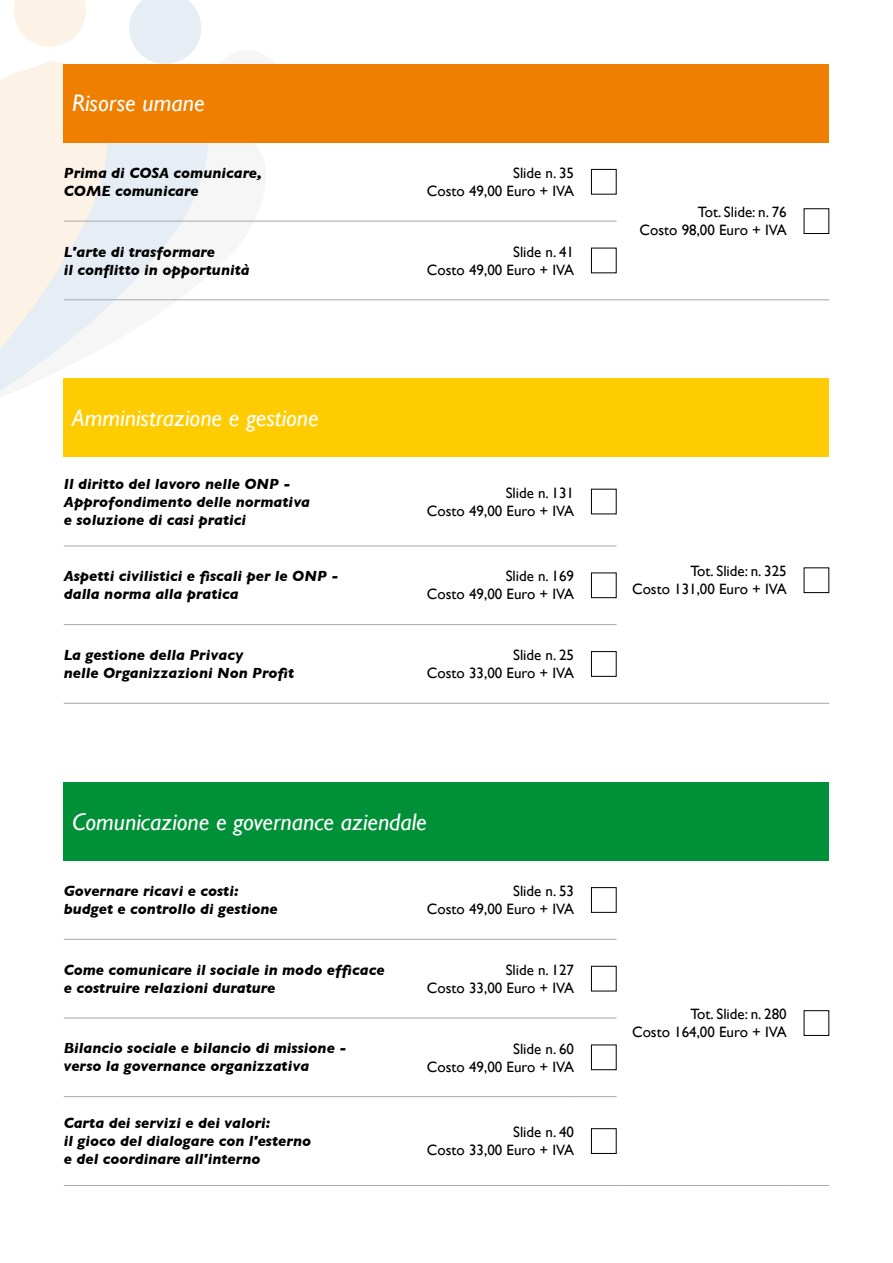
<style>
.page{position:relative;width:893px;height:1263px;background:#fff}
.page>*{position:absolute;margin:0;border:0;box-sizing:border-box;transform-origin:0 0}
.t1{font:italic 24px "Gill Sans";color:#fff}
.t2{font:italic 700 15px/18px "Gill Sans";color:#000}
.t3{font:15px/18px "Gill Sans";color:#000;text-align:right}
</style>
<div class="page">
<svg style="left:124px;top:142px;width:107px;height:159px"></svg>
<div style="left:211px;top:50px;width:73px;height:73px;background:#f6f6f6;border-radius:50%"></div>
<svg style="left:129px;top:0;width:72px;height:64px"></svg>
<svg style="left:14px;top:0;width:72px;height:47px"></svg>
<svg style="left:0;top:61px;width:124px;height:485px"></svg>
<div style="left:64px;top:64px;width:765px;height:78px;background:#ee7f00"></div>
<div style="left:64px;top:378px;width:765px;height:79px;background:#fecc00"></div>
<div style="left:64px;top:782px;width:765px;height:79px;background:#009037"></div>
<hr style="left:64px;top:221px;width:340px;height:1px;background:#a7a8aa">
<hr style="left:404px;top:221px;width:170px;height:1px;background:#a7a8aa">
<hr style="left:574px;top:221px;width:43px;height:1px;background:#a7a8aa">
<hr style="left:64px;top:299px;width:340px;height:1px;background:#a7a8aa">
<hr style="left:404px;top:299px;width:170px;height:1px;background:#a7a8aa">
<hr style="left:574px;top:299px;width:43px;height:1px;background:#a7a8aa">
<hr style="left:617px;top:299px;width:170px;height:1px;background:#a7a8aa">
<hr style="left:787px;top:299px;width:42px;height:1px;background:#a7a8aa">
<hr style="left:64px;top:546px;width:340px;height:1px;background:#a7a8aa">
<hr style="left:404px;top:546px;width:170px;height:1px;background:#a7a8aa">
<hr style="left:574px;top:546px;width:43px;height:1px;background:#a7a8aa">
<hr style="left:64px;top:624px;width:340px;height:1px;background:#a7a8aa">
<hr style="left:404px;top:624px;width:170px;height:1px;background:#a7a8aa">
<hr style="left:574px;top:624px;width:43px;height:1px;background:#a7a8aa">
<hr style="left:64px;top:703px;width:340px;height:1px;background:#a7a8aa">
<hr style="left:404px;top:703px;width:170px;height:1px;background:#a7a8aa">
<hr style="left:574px;top:703px;width:43px;height:1px;background:#a7a8aa">
<hr style="left:617px;top:703px;width:170px;height:1px;background:#a7a8aa">
<hr style="left:787px;top:703px;width:42px;height:1px;background:#a7a8aa">
<hr style="left:617px;top:1185px;width:170px;height:1px;background:#a7a8aa">
<hr style="left:787px;top:1185px;width:42px;height:1px;background:#a7a8aa">
<hr style="left:64px;top:939px;width:340px;height:1px;background:#a7a8aa">
<hr style="left:404px;top:939px;width:170px;height:1px;background:#a7a8aa">
<hr style="left:574px;top:939px;width:43px;height:1px;background:#a7a8aa">
<hr style="left:64px;top:1017px;width:340px;height:1px;background:#a7a8aa">
<hr style="left:404px;top:1017px;width:170px;height:1px;background:#a7a8aa">
<hr style="left:574px;top:1017px;width:43px;height:1px;background:#a7a8aa">
<hr style="left:64px;top:1096px;width:340px;height:1px;background:#a7a8aa">
<hr style="left:404px;top:1096px;width:170px;height:1px;background:#a7a8aa">
<hr style="left:574px;top:1096px;width:43px;height:1px;background:#a7a8aa">
<hr style="left:64px;top:1185px;width:340px;height:1px;background:#a7a8aa">
<hr style="left:404px;top:1185px;width:170px;height:1px;background:#a7a8aa">
<hr style="left:574px;top:1185px;width:43px;height:1px;background:#a7a8aa">
<div style="left:591px;top:169px;width:26px;height:26px;border:1px solid #000"></div>
<div style="left:804px;top:208px;width:25px;height:26px;border:1px solid #000"></div>
<div style="left:591px;top:572px;width:26px;height:26px;border:1px solid #000"></div>
<div style="left:591px;top:651px;width:26px;height:26px;border:1px solid #000"></div>
<div style="left:591px;top:887px;width:26px;height:26px;border:1px solid #000"></div>
<div style="left:804px;top:1010px;width:25px;height:26px;border:1px solid #000"></div>
<div style="left:591px;top:966px;width:26px;height:25px;border:1px solid #000"></div>
<div style="left:591px;top:1044px;width:26px;height:26px;border:1px solid #000"></div>
<div style="left:591px;top:1128px;width:26px;height:26px;border:1px solid #000"></div>
<h1 class="t1" style="left:72px;top:89px;width:134px">Risorse umane</h1>
<p class="t2" style="left:64px;top:164px;width:200px">Prima di COSA comunicare,<br>COME comunicare</p>
<p class="t3" style="left:427px;top:164px;width:149px">Slide n. 35<br>Costo 49,00 Euro + IVA</p>
<p class="t2" style="left:64px;top:242px;width:187px">L'arte di trasformare<br>il conflitto in opportunità</p>
<p class="t3" style="left:427px;top:242px;width:149px">Slide n. 41<br>Costo 49,00 Euro + IVA</p>
<h1 class="t1" style="left:72px;top:404px;width:248px">Amministrazione e gestione</h1>
<p class="t2" style="left:64px;top:474px;width:248px">Il diritto del lavoro nelle ONP -<br>Approfondimento delle normativa e soluzione di casi pratici</p>
<p class="t3" style="left:427px;top:484px;width:149px">Slide n. 131<br>Costo 49,00 Euro + IVA</p>
<p class="t2" style="left:64px;top:567px;width:276px">Aspetti civilistici e fiscali per le ONP - dalla norma alla pratica</p>
<p class="t3" style="left:427px;top:567px;width:149px">Slide n. 169<br>Costo 49,00 Euro + IVA</p>
<p class="t2" style="left:64px;top:646px;width:232px">La gestione della Privacy<br>nelle Organizzazioni Non Profit</p>
<p class="t3" style="left:427px;top:646px;width:149px">Slide n. 25<br>Costo 33,00 Euro + IVA</p>
<h1 class="t1" style="left:72px;top:807px;width:356px">Comunicazione e governance aziendale</h1>
<p class="t2" style="left:64px;top:882px;width:216px">Governare ricavi e costi: budget e controllo di gestione</p>
<p class="t3" style="left:427px;top:882px;width:149px">Slide n. 53<br>Costo 49,00 Euro + IVA</p>
<p class="t2" style="left:64px;top:961px;width:322px">Come comunicare il sociale in modo efficace e costruire relazioni durature</p>
<p class="t3" style="left:427px;top:961px;width:149px">Slide n. 127<br>Costo 33,00 Euro + IVA</p>
<p class="t2" style="left:64px;top:1039px;width:284px">Bilancio sociale e bilancio di missione - verso la governance organizzativa</p>
<p class="t3" style="left:427px;top:1039px;width:149px">Slide n. 60<br>Costo 49,00 Euro + IVA</p>
<p class="t2" style="left:64px;top:1114px;width:249px">Carta dei servizi e dei valori:<br>il gioco del dialogare con l'esterno e del coordinare all'interno</p>
<p class="t3" style="left:427px;top:1123px;width:149px">Slide n. 40<br>Costo 33,00 Euro + IVA</p>
<p class="t3" style="left:639px;top:203px;width:149px">Tot. Slide: n. 76<br>Costo 98,00 Euro + IVA</p>
<p class="t3" style="left:632px;top:562px;width:156px">Tot. Slide: n. 325<br>Costo 131,00 Euro + IVA</p>
<p class="t3" style="left:632px;top:1005px;width:156px">Tot. Slide: n. 280<br>Costo 164,00 Euro + IVA</p>
</div>
